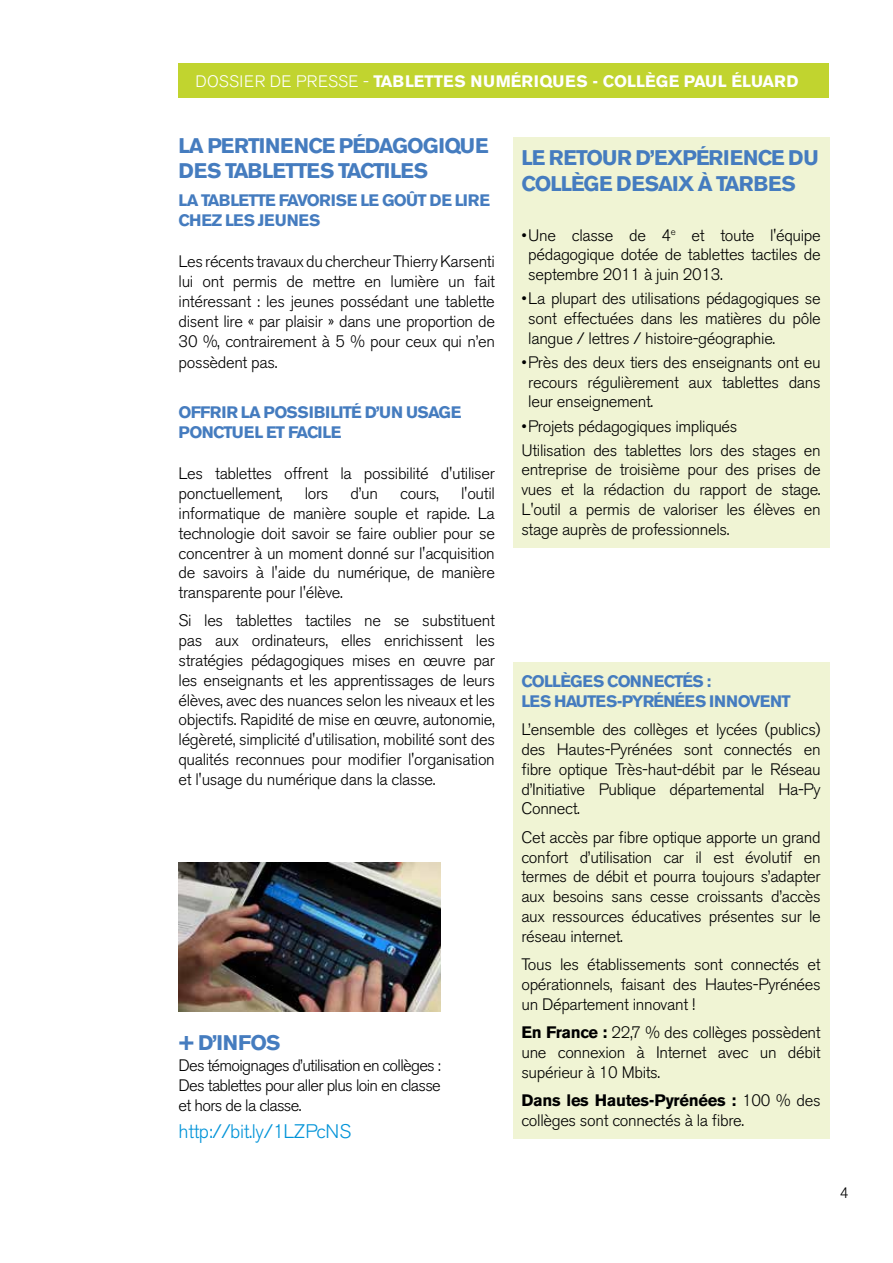
<style>
.page{position:relative;width:893px;height:1263px;background:#fff}
.page>*{position:absolute;margin:0;border:0;box-sizing:border-box;transform-origin:0 0}
.t1{font:700 21px/25.2px "Akzidenz Grotesk BE";letter-spacing:-.05em;color:#457cbf}
.t2{font:300 19.5px "Akzidenz Grotesk BE";letter-spacing:-.02em;color:#0093d8}
.t3{font:300 16.5px/19.8px "Akzidenz Grotesk BE";letter-spacing:-.02em;color:#000;text-align:justify}
.t4{font:700 16.5px/19.8px "Akzidenz Grotesk BE";letter-spacing:-.05em;color:#457cbf}
.t5{font:700 16.5px "Akzidenz Grotesk BE";color:#fff}
.t6{font:300 15px "Akzidenz Grotesk BE";color:#000}
.s1{font-weight:300}
.s2{font-size:24px}
.s3{font-weight:700}
</style>
<div class="page">
<div style="left:179px;top:64px;width:650px;height:34px;background:#c1d42f"></div>
<div style="left:513px;top:137px;width:316px;height:410px;background:#f0f4d4"></div>
<img style="left:179px;top:862px;width:262px;height:149px">
<div style="left:513px;top:662px;width:316px;height:476px;background:#f0f4d4"></div>
<p class="t5" style="left:196px;top:71px;width:604px"><span class="s1">DOSSIER DE PRESSE -</span> TABLETTES NUMÉRIQUES - COLLÈGE PAUL ÉLUARD</p>
<p class="t1" style="left:179px;top:133px;width:312px">LA PERTINENCE PÉDAGOGIQUE<br>DES TABLETTES TACTILES</p>
<p class="t4" style="left:179px;top:191px;width:313px">LA TABLETTE FAVORISE LE GOÛT DE LIRE<br>CHEZ LES JEUNES</p>
<p class="t3" style="left:179px;top:252px;width:318px">Les récents travaux du chercheur Thierry Karsenti lui ont permis de mettre en lumière un fait intéressant : les jeunes possédant une tablette disent lire « par plaisir » dans une proportion de 30 %, contrairement à 5 % pour ceux qui n’en</p>
<p class="t3" style="left:179px;top:353px;width:100px">possèdent pas.</p>
<p class="t4" style="left:179px;top:403px;width:284px">OFFRIR LA POSSIBILITÉ D’UN USAGE<br>PONCTUEL ET FACILE</p>
<p class="t3" style="left:179px;top:464px;width:318px">Les tablettes offrent la possibilité d'utiliser ponctuellement,</p>
<p class="t3" style="left:179px;top:484px;width:318px;text-indent:283px">l'outil informatique de manière souple et rapide. La technologie doit savoir se faire oublier pour se concentrer à un moment donné sur l'acquisition de savoirs à l'aide du numérique, de manière transparente pour l'élève.</p>
<p class="t3" style="left:179px;top:611px;width:318px">Si les tablettes tactiles ne se substituent pas aux ordinateurs, elles enrichissent les stratégies pédagogiques mises en œuvre par les enseignants et les apprentissages de leurs élèves, avec des nuances selon les niveaux et les objectifs. Rapidité de mise en œuvre, autonomie, légèreté, simplicité d'utilisation, mobilité sont des qualités reconnues pour modifier l'organisation et l'usage du numérique dans la classe.</p>
<p class="t3" style="left:305px;top:484px;width:25px">lors</p>
<p class="t3" style="left:350px;top:484px;width:29px">d’un</p>
<p class="t3" style="left:400px;top:484px;width:40px">cours,</p>
<p class="t1" style="left:179px;top:1030px;width:103px"><span class="s2">+</span> D’INFOS</p>
<p class="t3" style="left:179px;top:1056px;width:264px">Des témoignages d’utilisation en collèges :<br>Des tablettes pour aller plus loin en classe et hors de la classe.</p>
<p class="t2" style="left:179px;top:1121px;width:174px">http://bit.ly/1LZPcNS</p>
<p class="t1" style="left:521px;top:146px;width:299px">LE RETOUR D’EXPÉRIENCE DU<br>COLLÈGE DESAIX À TARBES</p>
<p class="t3" style="left:528px;top:225px;width:294px;text-indent:-7px">• Une classe de 4<sup>e</sup> et toute l'équipe pédagogique dotée de tablettes tactiles de septembre 2011 à juin 2013.</p>
<p class="t3" style="left:528px;top:289px;width:294px;text-indent:-7px">• La plupart des utilisations pédagogiques se sont effectuées dans les matières du pôle langue / lettres / histoire-géographie.</p>
<p class="t3" style="left:528px;top:353px;width:294px;text-indent:-7px">• Près des deux tiers des enseignants ont eu recours régulièrement aux tablettes dans leur enseignement.</p>
<p class="t3" style="left:521px;top:414px;width:301px;line-height:24px">•Projets pédagogiques impliqués<br>Utilisation des tablettes lors des stages en</p>
<p class="t3" style="left:521px;top:460px;width:301px">entreprise de troisième pour des prises de vues et la rédaction du rapport de stage.<br>L'outil a permis de valoriser les élèves en stage auprès de professionnels.</p>
<p class="t4" style="left:521px;top:672px;width:271px">COLLÈGES CONNECTÉS :<br>LES HAUTES-PYRÉNÉES INNOVENT</p>
<p class="t3" style="left:521px;top:720px;width:301px">L’ensemble des collèges et lycées (publics) des Hautes-Pyrénées sont connectés en fibre optique Très-haut-débit par le Réseau d’Initiative Publique départemental Ha-Py Connect.</p>
<p class="t3" style="left:521px;top:827px;width:301px">Cet accès par fibre optique apporte un grand confort d’utilisation car il est évolutif en termes de débit et pourra toujours s’adapter aux besoins sans cesse croissants d’accès aux ressources éducatives présentes sur le réseau internet.</p>
<p class="t3" style="left:521px;top:955px;width:301px">Tous les établissements sont connectés et opérationnels, faisant des Hautes-Pyrénées un Département innovant !</p>
<p class="t3" style="left:521px;top:1023px;width:301px"><span class="s3">En France :</span> 22,7 % des collèges possèdent une connexion à Internet avec un débit supérieur à 10 Mbits.</p>
<p class="t3" style="left:521px;top:1090px;width:301px"><span class="s3">Dans les Hautes-Pyrénées :</span> 100 % des collèges sont connectés à la fibre.</p>
<p class="t6" style="left:840px;top:1184px;width:10px">4</p>
</div>
